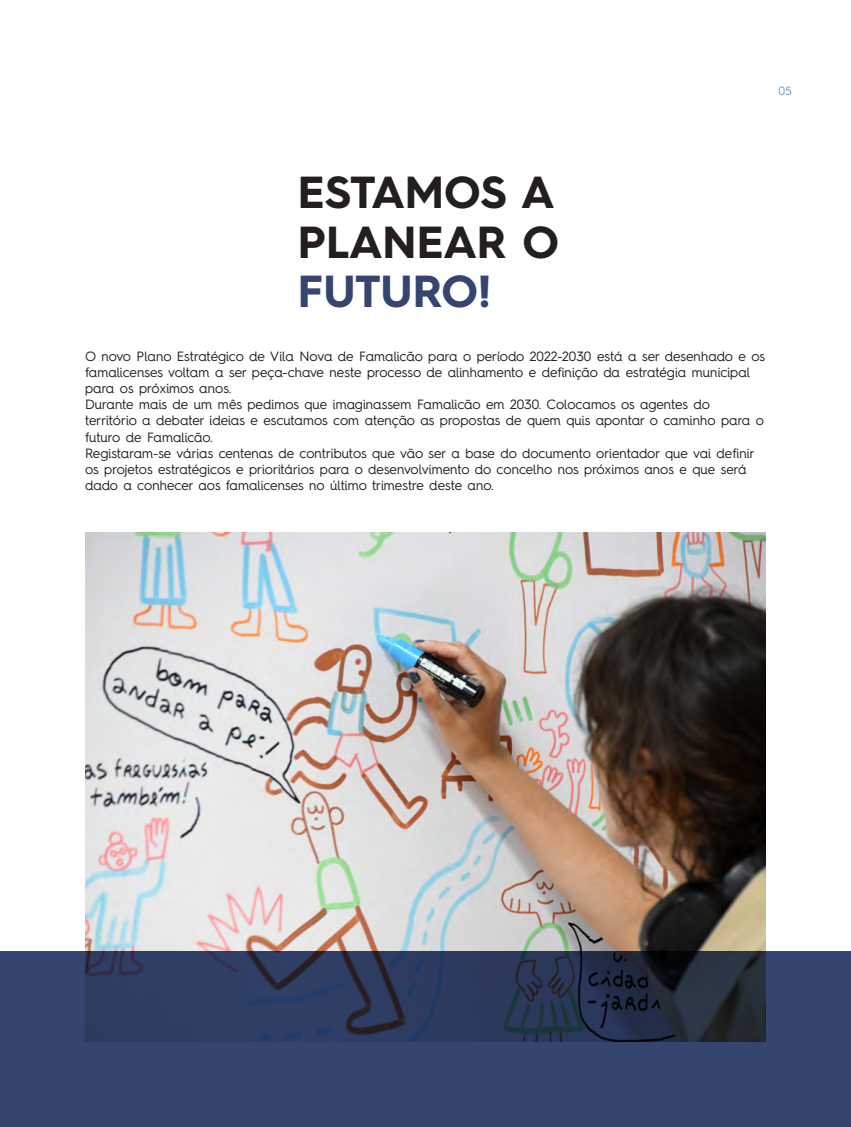
<style>
.page{position:relative;width:851px;height:1127px;background:#fff}
.page>*{position:absolute;margin:0;border:0;box-sizing:border-box;transform-origin:0 0}
.t1{font:700 45px/49.5px "Hurme Geometric Sans 4";color:#231f20;text-align:justify}
.t2{font:13.5px/16.2px "Hurme Geometric Sans 4";color:#231f20}
.t3{font:12px "Hurme Geometric Sans 4";color:#7198bd}
.s1{color:#354570}
</style>
<div class="page">
<div style="left:0;top:951px;width:850px;height:176px;background:#354570"></div>
<img style="left:85px;top:533px;width:680px;height:418px">
<svg style="left:85px;top:951px;width:680px;height:91px;fill:#2c3a5f"></svg>
<p class="t3" style="left:778px;top:82px;width:15px">05</p>
<p class="t1" style="left:298px;top:167px;width:263px">ESTAMOS A PLANEAR O <span class="s1">FUTURO!</span></p>
<p class="t2" style="left:85px;top:347px;width:681px">O novo Plano Estratégico de Vila Nova de Famalicão para o período 2022-2030 está a ser desenhado e os famalicenses voltam a ser peça-chave neste processo de alinhamento e definição da estratégia municipal para os próximos anos.</p>
<p class="t2" style="left:85px;top:396px;width:680px">Durante mais de um mês pedimos que imaginassem Famalicão em 2030. Colocamos os agentes do território a debater ideias e escutamos com atenção as propostas de quem quis apontar o caminho para o futuro de Famalicão.</p>
<p class="t2" style="left:85px;top:444px;width:671px">Registaram-se várias centenas de contributos que vão ser a base do documento orientador que vai definir os projetos estratégicos e prioritários para o desenvolvimento do concelho nos próximos anos e que será dado a conhecer aos famalicenses no último trimestre deste ano.</p>
</div>
